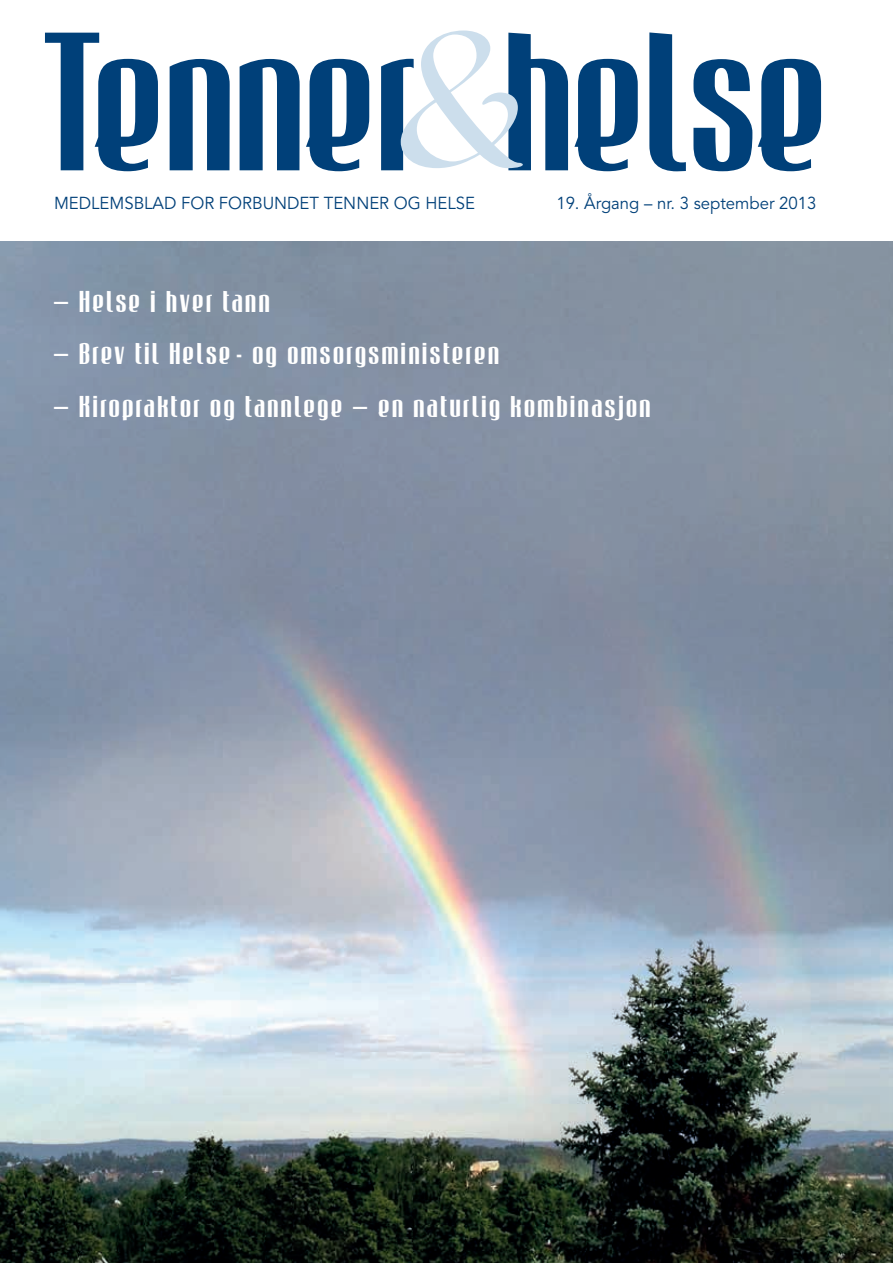
<style>
.page{position:relative;width:893px;height:1263px;background:#fff}
.page>*{position:absolute;margin:0;border:0;box-sizing:border-box;transform-origin:0 0}
.t1{font:174.9px "Mabella";color:#004079}
.t2{font:27px "Mabella";letter-spacing:.08em;color:#fff;scale:1.04 1}
.t3{font:17.25px "Avenir";color:#004079}
.s1{font-family:"Chikita Pro";font-size:191.4px;color:#ccdeec}
</style>
<div class="page">
<img style="left:0;top:241px;width:893px;height:1022px">
<h1 class="t1" style="left:45px;top:0;width:789px">Tenner<span class="s1">&amp;</span>helse</h1>
<p class="t3" style="left:54px;top:193px;width:423px">MEDLEMSBLAD FOR FORBUNDET TENNER OG HELSE</p>
<p class="t3" style="left:556px;top:193px;width:262px">19. Årgang – nr. 3 september 2013</p>
<p class="t2" style="left:54px;top:285px;width:210px">– Helse i hver tann</p>
<p class="t2" style="left:54px;top:338px;width:430px">– Brev til Helse- og omsorgsministeren</p>
<p class="t2" style="left:54px;top:390px;width:576px">– Kiropraktor og tannlege – en naturlig kombinasjon</p>
</div>
